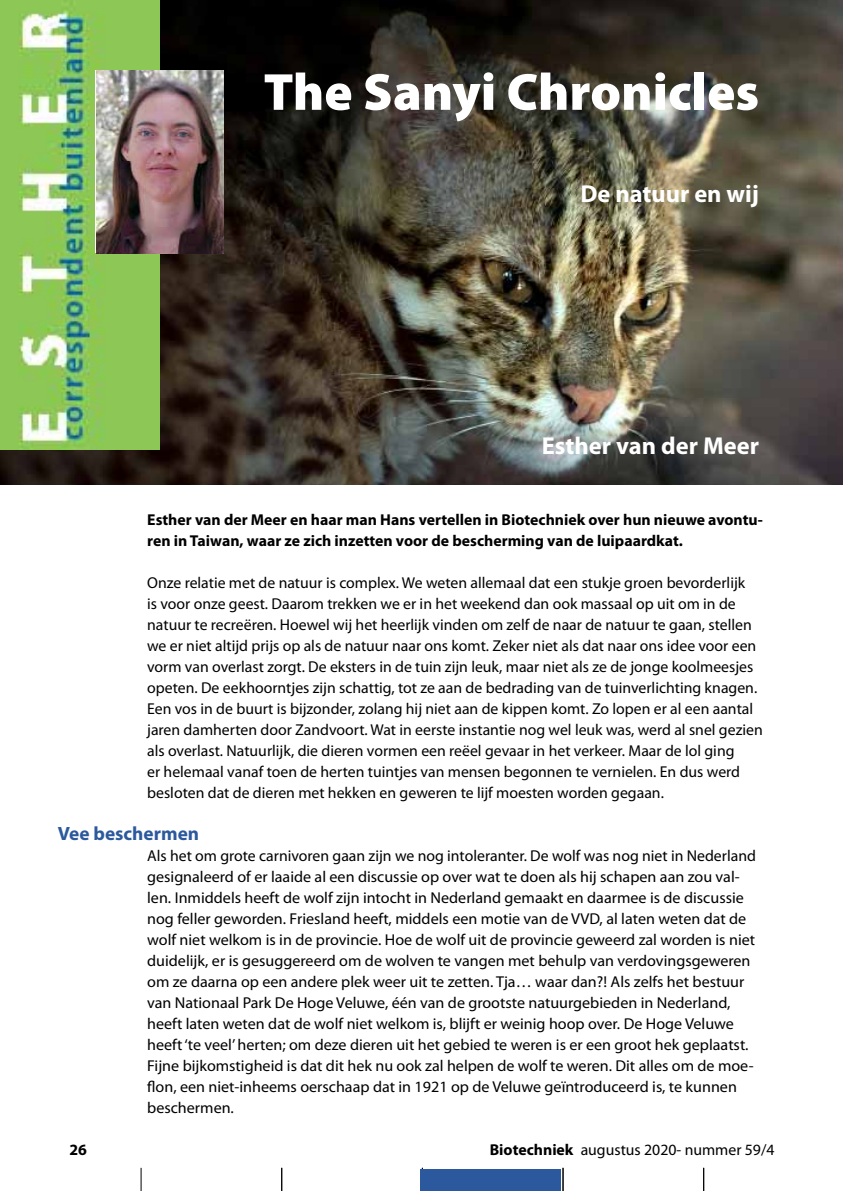
<style>
.page{position:relative;width:844px;height:1191px;background:#fff}
.page>*{position:absolute;margin:0;border:0;box-sizing:border-box;transform-origin:0 0}
.t1{font:900 52.5px "Myriad Pro";color:#fff}
.t2{font:700 24.5px "Myriad Pro";color:#fff}
.t3{font:700 19.25px "Myriad Pro";color:#2c599d}
.t4{font:15.75px/21px "Myriad Pro";color:#000}
.t5{font:700 15.75px/21px "Myriad Pro";color:#000}
.s1{font-weight:700}
</style>
<div class="page">
<svg style="left:141px;top:1167px;width:1px;height:24px"></svg>
<svg style="left:281px;top:1167px;width:1px;height:24px"></svg>
<svg style="left:562px;top:1167px;width:1px;height:24px"></svg>
<svg style="left:703px;top:1167px;width:1px;height:24px"></svg>
<div style="left:420px;top:1169px;width:140px;height:22px;background:#2c599d"></div>
<img style="left:0;top:0;width:842px;height:484px">
<img style="left:0;top:0;width:160px;height:449px">
<img style="left:96px;top:70px;width:127px;height:183px">
<h1 class="t1" style="left:263px;top:57px;width:497px">The Sanyi Chronicles</h1>
<h2 class="t2" style="left:580px;top:178px;width:180px">De natuur en wij</h2>
<h2 class="t2" style="left:541px;top:429px;width:219px">Esther van der Meer</h2>
<p class="t5" style="left:147px;top:509px;width:617px">Esther van der Meer en haar man Hans vertellen in Biotechniek over hun nieuwe avontu&shy;ren in Taiwan, waar ze zich inzetten voor de bescherming van de luipaardkat.</p>
<p class="t4" style="left:147px;top:572px;width:617px">Onze relatie met de natuur is complex. We weten allemaal dat een stukje groen bevorderlijk<br>is voor onze geest. Daarom trekken we er in het weekend dan ook massaal op uit om in de natuur te recreëren. Hoewel wij het heerlijk vinden om zelf de naar de natuur te gaan, stellen we er niet altijd prijs op als de natuur naar ons komt. Zeker niet als dat naar ons idee voor een vorm van overlast zorgt. De eksters in de tuin zijn leuk, maar niet als ze de jonge koolmeesjes opeten. De eekhoorntjes zijn schattig, tot ze aan de bedrading van de tuinverlichting knagen.<br>Een vos in de buurt is bijzonder, zolang hij niet aan de kippen komt. Zo lopen er al een aantal jaren damherten door Zandvoort. Wat in eerste instantie nog wel leuk was, werd al snel gezien als overlast. Natuurlijk, die dieren vormen een reëel gevaar in het verkeer. Maar de lol ging<br>er helemaal vanaf toen de herten tuintjes van mensen begonnen te vernielen. En dus werd besloten dat de dieren met hekken en geweren te lijf moesten worden gegaan.</p>
<p class="t3" style="left:58px;top:821px;width:143px">Vee beschermen</p>
<p class="t4" style="left:147px;top:845px;width:610px">Als het om grote carnivoren gaan zijn we nog intoleranter. De wolf was nog niet in Nederland gesignaleerd of er laaide al een discussie op over wat te doen als hij schapen aan zou val&shy;len. Inmiddels heeft de wolf zijn intocht in Nederland gemaakt en daarmee is de discussie nog feller geworden. Friesland heeft, middels een motie van de VVD, al laten weten dat de wolf niet welkom is in de provincie. Hoe de wolf uit de provincie geweerd zal worden is niet duidelijk, er is gesuggereerd om de wolven te vangen met behulp van verdovingsgeweren om ze daarna op een andere plek weer uit te zetten. Tja… waar dan?! Als zelfs het bestuur van Nationaal Park De Hoge Veluwe, één van de grootste natuurgebieden in Nederland, heeft laten weten dat de wolf niet welkom is, blijft er weinig hoop over. De Hoge Veluwe heeft ‘te veel’ herten; om deze dieren uit het gebied te weren is er een groot hek geplaatst.<br>Fijne bijkomstigheid is dat dit hek nu ook zal helpen de wolf te weren. Dit alles om de moe&shy;flon, een niet-inheems oerschaap dat in 1921 op de Veluwe geïntroduceerd is, te kunnen beschermen.</p>
<p class="t5" style="left:69px;top:1138px;width:19px">26</p>
<p class="t4" style="left:489px;top:1139px;width:286px"><span class="s1">Biotechniek</span> augustus 2020- nummer 59/4</p>
</div>
